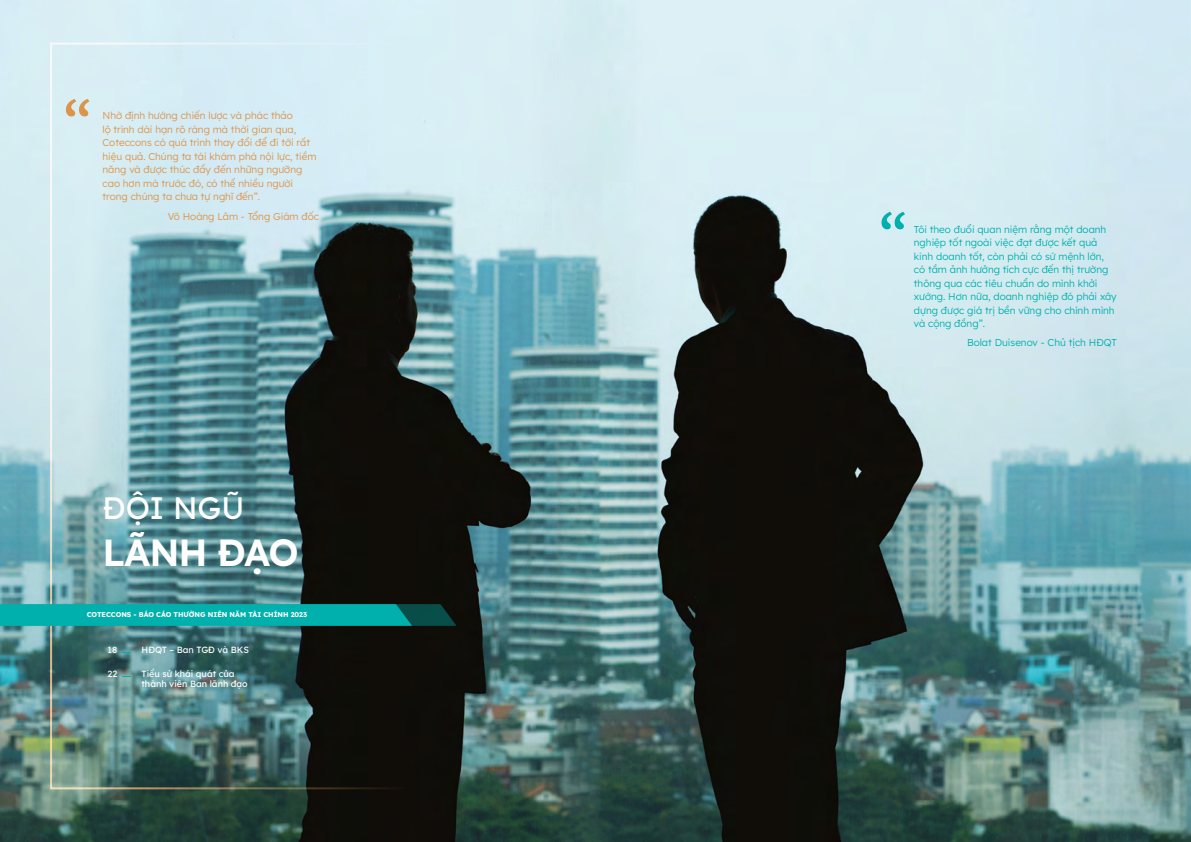
<style>
.page{position:relative;width:1191px;height:842px;background:#fff}
.page>*{position:absolute;margin:0;border:0;box-sizing:border-box;transform-origin:0 0}
.t1{font:600 37.7px "Lexend Deca";letter-spacing:-.03em;color:#fff}
.t2{font:31px "Lexend Deca";color:#fff}
.t3{font:300 10px/13.5px "Lexend Deca";color:#00b0ad}
.t4{font:300 10px/13.5px "Lexend Deca";color:#dc944a}
.t5{font:9px/10px "Lexend Deca";color:#fff}
.t6{font:700 7px "Lexend Deca";letter-spacing:-.005em;color:#fff}
</style>
<div class="page">
<img style="left:0;top:0;width:1191px;height:842px">
<svg style="left:881px;top:212px;width:24px;height:17px"></svg>
<svg style="left:66px;top:99px;width:23px;height:17px"></svg>
<svg style="left:0;top:604px;width:456px;height:22px;background:#01a3a0"></svg>
<p class="t4" style="left:103px;top:108px;width:215px">Nhờ định hướng chiến lược và phác thảo<br>lộ trình dài hạn rõ ràng mà thời gian qua, Coteccons có quá trình thay đổi để đi tới rất hiệu quả. Chúng ta tái khám phá nội lực, tiềm năng và được thúc đẩy đến những ngưỡng cao hơn mà trước đó, có thể nhiều người trong chúng ta chưa tự nghĩ đến”.</p>
<p class="t4" style="left:168px;top:209px;width:153px">Võ Hoàng Lâm - Tổng Giám đốc</p>
<h2 class="t2" style="left:103px;top:485px;width:143px">ĐỘI NGŨ</h2>
<h1 class="t1" style="left:103px;top:525px;width:198px">LÃNH ĐẠO</h1>
<p class="t6" style="left:87px;top:610px;width:222px">COTECCONS - BÁO CÁO THƯỜNG NIÊN NĂM TÀI CHÍNH 2023</p>
<p class="t5" style="left:108px;top:644px;width:11px">18</p>
<p class="t5" style="left:107px;top:668px;width:11px">22</p>
<p class="t5" style="left:141px;top:644px;width:109px">HĐQT – Ban TGĐ và BKS</p>
<p class="t5" style="left:141px;top:668px;width:108px">Tiểu sử khái quát của thành viên Ban lãnh đạo</p>
<p class="t3" style="left:914px;top:222px;width:204px">Tôi theo đuổi quan niệm rằng một doanh nghiệp tốt ngoài việc đạt được kết quả kinh doanh tốt, còn phải có sứ mệnh lớn, có tầm ảnh hưởng tích cực đến thị trường thông qua các tiêu chuẩn do mình khởi xướng. Hơn nữa, doanh nghiệp đó phải xây dựng được giá trị bền vững cho chính mình và cộng đồng”.</p>
<p class="t3" style="left:967px;top:335px;width:151px">Bolat Duisenov - Chủ tịch HĐQT</p>
</div>
